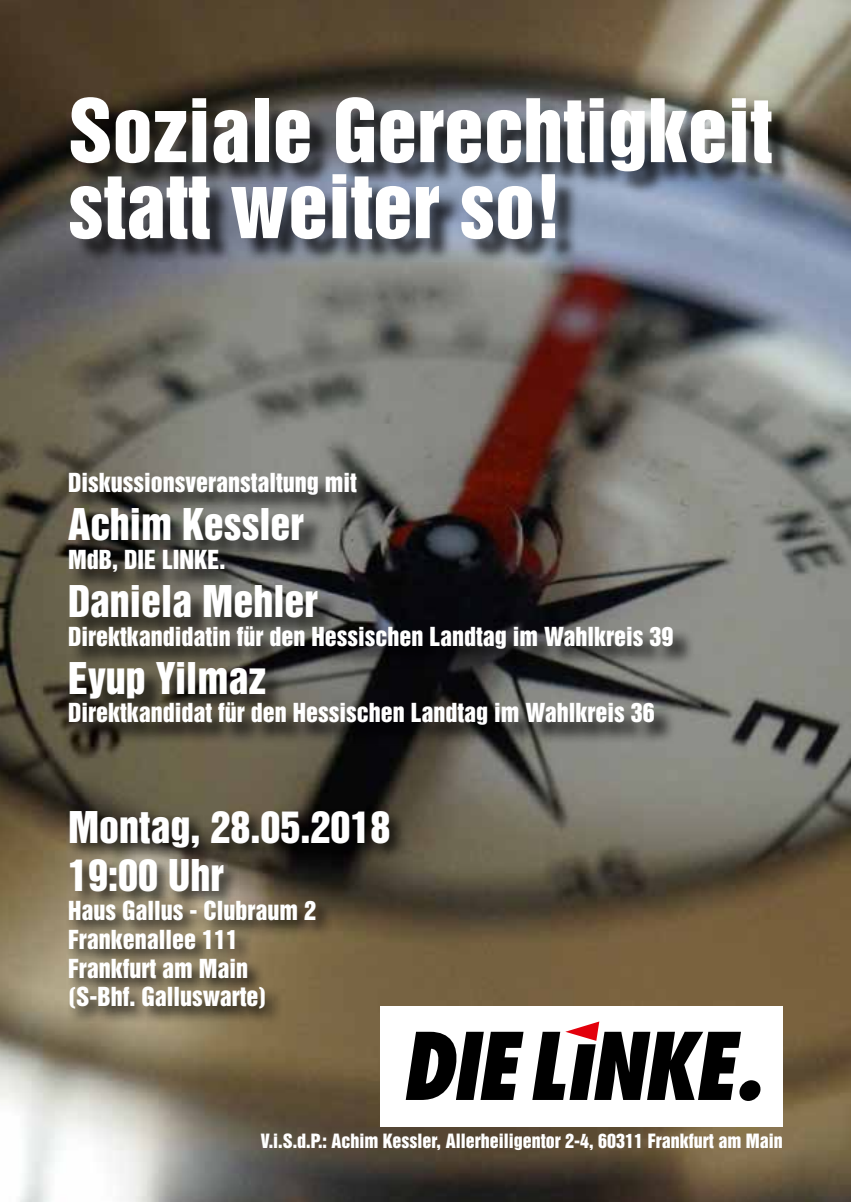
<style>
.page{position:relative;width:851px;height:1202px;background:#fff}
.page>*{position:absolute;margin:0;border:0;box-sizing:border-box;transform-origin:0 0}
.t1{font:80px/76px "Helvetica Inserat LT Std";color:#fff}
.t2{font:40px/48px "Helvetica Inserat LT Std";color:#fff}
.t3{font:24px/28.8px "Helvetica Inserat LT Std";color:#fff}
.t4{font:18px "Helvetica Inserat LT Std";color:#fff}
</style>
<div class="page">
<img style="left:0;top:0;width:850px;height:1202px">
<div style="left:74px;top:100px;width:722px;height:164px;background:#000;opacity:.75"></div>
<div style="left:70px;top:474px;width:625px;height:273px;background:#000;opacity:.75"></div>
<div style="left:66px;top:809px;width:341px;height:218px;background:#000;opacity:.75"></div>
<div style="left:380px;top:1006px;width:402px;height:120px;background:#fff"></div>
<svg style="left:405px;top:1021px;width:356px;height:80px"></svg>
<h1 class="t1" style="left:68px;top:94px;width:705px">Soziale Gerechtigkeit statt weiter so!</h1>
<p class="t3" style="left:68px;top:469px;width:290px">Diskussionsveranstaltung mit</p>
<h2 class="t2" style="left:68px;top:501px;width:237px">Achim Kessler</h2>
<p class="t3" style="left:68px;top:545px;width:159px">MdB, DIE LINKE.</p>
<h2 class="t2" style="left:68px;top:578px;width:251px">Daniela Mehler</h2>
<p class="t3" style="left:68px;top:622px;width:607px">Direktkandidatin für den Hessischen Landtag im Wahlkreis 39</p>
<h2 class="t2" style="left:68px;top:655px;width:200px">Eyup Yilmaz</h2>
<p class="t3" style="left:68px;top:699px;width:588px">Direktkandidat für den Hessischen Landtag im Wahlkreis 36</p>
<h2 class="t2" style="left:68px;top:804px;width:324px">Montag, 28.05.2018<br>19:00 Uhr</h2>
<p class="t3" style="left:68px;top:897px;width:250px">Haus Gallus - Clubraum 2<br>Frankenallee 111<br>Frankfurt am Main (S-Bhf. Galluswarte)</p>
<p class="t4" style="left:261px;top:1130px;width:523px">V.i.S.d.P.: Achim Kessler, Allerheiligentor 2-4, 60311 Frankfurt am Main</p>
</div>
